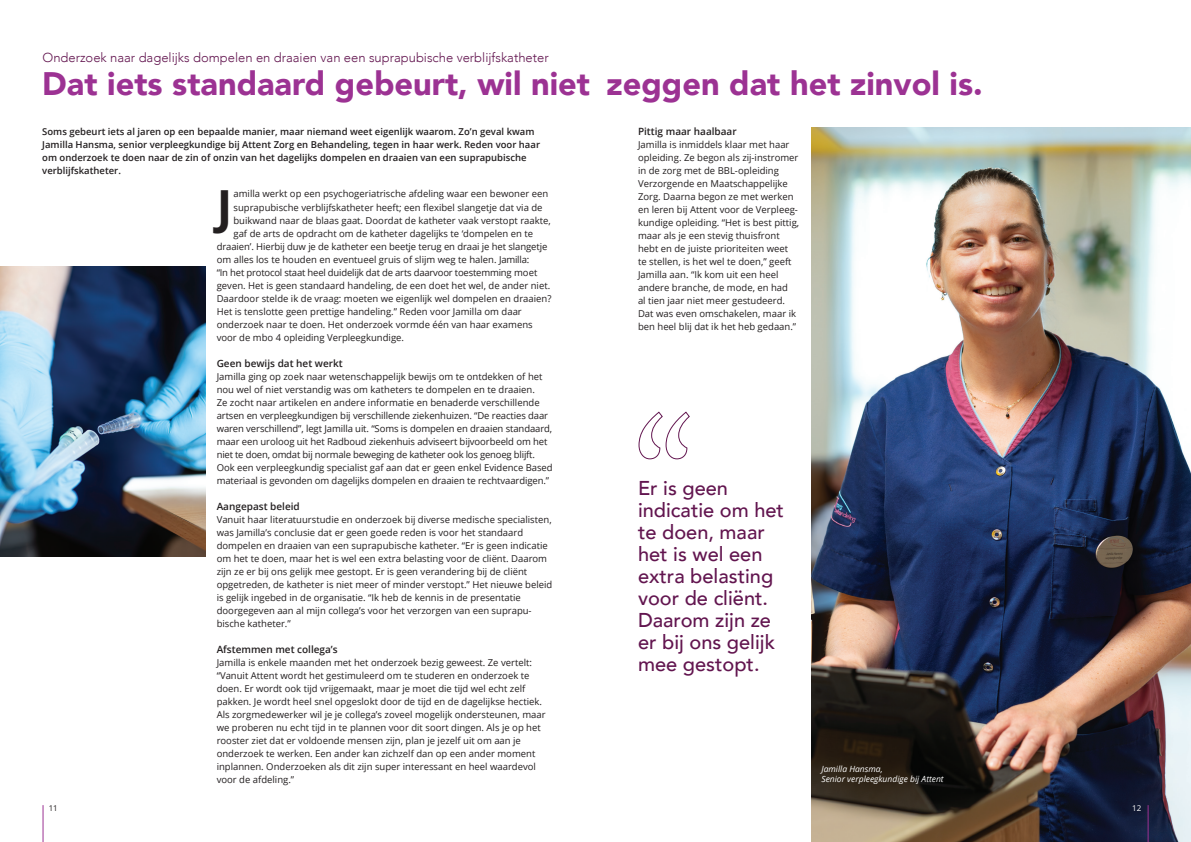
<style>
.page{position:relative;width:1191px;height:842px;background:#fff}
.page>*{position:absolute;margin:0;border:0;box-sizing:border-box;transform-origin:0 0}
.t1{font:700 47px "Open Sans";color:#231f20}
.t2{font:900 32.5px "Avenir";color:#9c3293}
.t3{font:500 20px/22px "Avenir";color:#62154f}
.t4{font:300 13px "Avenir";color:#62154f}
.t5{font:600 10px "Open Sans";color:#231f20}
.t6{font:9.5px/13px "Open Sans";color:#231f20}
.t7{font:600 9.5px/13px "Open Sans";color:#231f20}
.t8{font:9.5px "Open Sans";letter-spacing:-.02em;color:#231f20}
.t9{font:italic 8.5px/10px "Open Sans";color:#fff}
.t10{font:8px "Open Sans";color:#231f20}
.t11{font:8px "Open Sans";color:#fff}
</style>
<div class="page">
<img style="left:812px;top:128px;width:378px;height:714px">
<img style="left:0;top:266px;width:205px;height:291px">
<svg style="left:638px;top:411px;width:52px;height:49px"></svg>
<hr style="left:43px;top:805px;width:1px;height:37px;background:#9c3293">
<hr style="left:1147px;top:805px;width:1px;height:37px;background:#9c3293">
<h3 class="t4" style="left:43px;top:49px;width:507px">Onderzoek naar dagelijks dompelen en draaien van een suprapubische verblijfskatheter</h3>
<h2 class="t2" style="left:42px;top:63px;width:942px">Dat iets standaard gebeurt, wil niet zeggen dat het zinvol is.</h2>
<p class="t7" style="left:42px;top:125px;width:499px">Soms gebeurt iets al jaren op een bepaalde manier, maar niemand weet eigenlijk waarom. Zo’n geval kwam Jamilla Hansma, senior verpleegkundige bij Attent Zorg en Behandeling, tegen in haar werk. Reden voor haar om onderzoek te doen naar de zin of onzin van het dagelijks dompelen en draaien van een suprapubische verblijfskatheter.</p>
<p class="t5" style="left:638px;top:125px;width:100px">Pittig maar haalbaar</p>
<p class="t6" style="left:638px;top:138px;width:163px">Jamilla is inmiddels klaar met haar opleiding. Ze begon als zij-instromer in de zorg met de BBL-opleiding Verzorgende en Maatschappelijke Zorg. Daarna begon ze met werken en leren bij Attent voor de Verpleeg&shy;kundige opleiding. “Het is best pittig, maar als je een stevig thuisfront hebt en de juiste prioriteiten weet<br>te stellen, is het wel te doen,” geeft Jamilla aan. “Ik kom uit een heel andere branche, de mode, en had<br>al tien jaar niet meer gestudeerd.<br>Dat was even omschakelen, maar ik ben heel blij dat ik het heb gedaan.”</p>
<p class="t6" style="left:233px;top:187px;width:316px">amilla werkt op een psychogeriatrische afdeling waar een bewoner een</p>
<p class="t6" style="left:233px;top:200px;width:311px">suprapubische verblijfskatheter heeft; een flexibel slangetje dat via de</p>
<p class="t6" style="left:233px;top:213px;width:319px">buikwand naar de blaas gaat. Doordat de katheter vaak verstopt raakte,</p>
<p class="t6" style="left:233px;top:226px;width:301px">gaf de arts de opdracht om de katheter dagelijks te ‘dompelen en te</p>
<p class="t6" style="left:217px;top:239px;width:332px">draaien’. Hierbij duw je de katheter een beetje terug en draai je het slangetje</p>
<p class="t6" style="left:217px;top:252px;width:314px">om alles los te houden en eventueel gruis of slijm weg te halen. Jamilla:</p>
<p class="t8" style="left:217px;top:265px;width:322px">“In het protocol staat heel duidelijk dat de arts daarvoor toestemming moet</p>
<p class="t6" style="left:217px;top:278px;width:335px">geven. Het is geen standaard handeling, de een doet het wel, de ander niet.</p>
<p class="t6" style="left:217px;top:291px;width:336px">Daardoor stelde ik de vraag: moeten we eigenlijk wel dompelen en draaien?</p>
<p class="t6" style="left:217px;top:304px;width:307px">Het is tenslotte geen prettige handeling.” Reden voor Jamilla om daar</p>
<p class="t6" style="left:217px;top:317px;width:317px">onderzoek naar te doen. Het onderzoek vormde één van haar examens</p>
<p class="t6" style="left:217px;top:330px;width:189px">voor de mbo 4 opleiding Verpleegkundige.</p>
<p class="t5" style="left:217px;top:356px;width:128px">Geen bewijs dat het werkt</p>
<p class="t6" style="left:217px;top:369px;width:337px">Jamilla ging op zoek naar wetenschappelijk bewijs om te ontdekken of het nou wel of niet verstandig was om katheters te dompelen en te draaien.<br>Ze zocht naar artikelen en andere informatie en benaderde verschillende artsen en verpleegkundigen bij verschillende ziekenhuizen. “De reacties daar waren verschillend”, legt Jamilla uit. “Soms is dompelen en draaien standaard, maar een uroloog uit het Radboud ziekenhuis adviseert bijvoorbeeld om het niet te doen, omdat bij normale beweging de katheter ook los genoeg blijft.<br>Ook een verpleegkundig specialist gaf aan dat er geen enkel Evidence Based materiaal is gevonden om dagelijks dompelen en draaien te rechtvaardigen.”</p>
<p class="t5" style="left:217px;top:499px;width:85px">Aangepast beleid</p>
<p class="t6" style="left:217px;top:512px;width:337px">Vanuit haar literatuurstudie en onderzoek bij diverse medische specialisten, was Jamilla’s conclusie dat er geen goede reden is voor het standaard dompelen en draaien van een suprapubische katheter. “Er is geen indicatie om het te doen, maar het is wel een extra belasting voor de cliënt. Daarom zijn ze er bij ons gelijk mee gestopt. Er is geen verandering bij de cliënt opgetreden, de katheter is niet meer of minder verstopt.” Het nieuwe beleid is gelijk ingebed in de organisatie. “Ik heb de kennis in de presentatie doorgegeven aan al mijn collega’s voor het verzorgen van een suprapu&shy;bische katheter.”</p>
<p class="t5" style="left:217px;top:642px;width:123px">Afstemmen met collega’s</p>
<p class="t6" style="left:217px;top:655px;width:330px">Jamilla is enkele maanden met het onderzoek bezig geweest. Ze vertelt: “Vanuit Attent wordt het gestimuleerd om te studeren en onderzoek te doen. Er wordt ook tijd vrijgemaakt, maar je moet die tijd wel echt zelf pakken. Je wordt heel snel opgeslokt door de tijd en de dagelijkse hectiek.<br>Als zorgmedewerker wil je je collega’s zoveel mogelijk ondersteunen, maar we proberen nu echt tijd in te plannen voor dit soort dingen. Als je op het rooster ziet dat er voldoende mensen zijn, plan je jezelf uit om aan je onderzoek te werken. Een ander kan zichzelf dan op een ander moment inplannen. Onderzoeken als dit zijn super interessant en heel waardevol voor de afdeling.”</p>
<h1 class="t1" style="left:217px;top:174px;width:17px">J</h1>
<h3 class="t3" style="left:638px;top:477px;width:147px">Er is geen indicatie om het te doen, maar het is wel een extra belasting voor de cliënt.<br>Daarom zijn ze er bij ons gelijk mee gestopt.</h3>
<p class="t9" style="left:821px;top:764px;width:124px">Jamilla Hansma,<br>Senior verpleegkundige bij Attent</p>
<p class="t10" style="left:49px;top:803px;width:11px">11</p>
<p class="t11" style="left:1132px;top:803px;width:11px">12</p>
</div>
